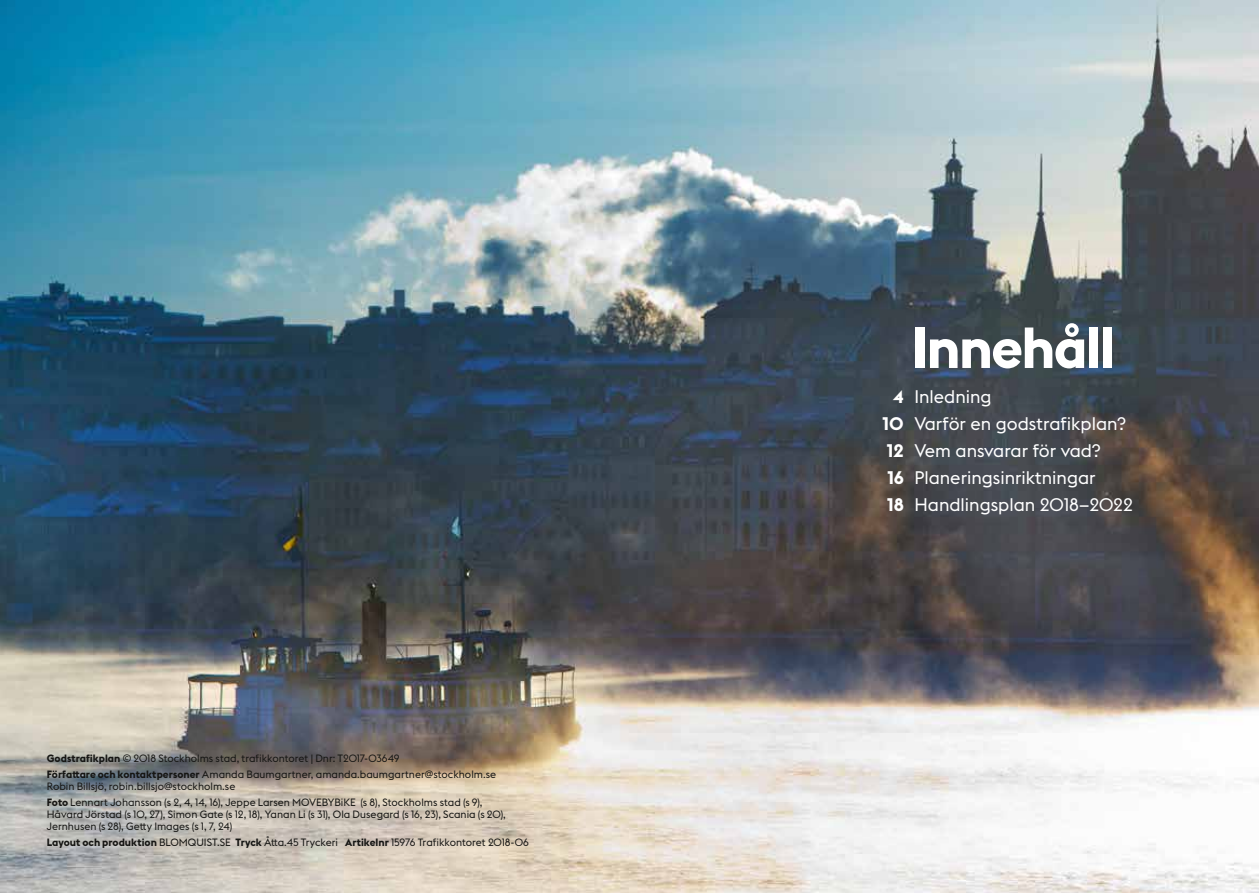
<style>
.page{position:relative;width:1259px;height:893px;background:#fff}
.page>*{position:absolute;margin:0;border:0;box-sizing:border-box;transform-origin:0 0}
.t1{font:700 57px "Stockholm Type";letter-spacing:-.03em;color:#fff}
.t2{font:18px/27px "Stockholm Type";color:#fff}
.t3{font:700 18px/27px "Stockholm Type";color:#fff;text-align:center}
.t4{font:10.5px/16.2px "Stockholm Type";color:#161614}
.s1{font-weight:700}
</style>
<div class="page">
<img style="left:0;top:0;width:1259px;height:893px">
<p class="t4" style="left:47px;top:749px;width:451px"><span class="s1">Godstrafikplan</span> © 2018 Stockholms stad, trafikkontoret | Dnr: T2017-03649<br><span class="s1">Författare och kontaktpersoner</span> Amanda Baumgartner, amanda.baumgartner@stockholm.se</p>
<p class="t4" style="left:47px;top:777px;width:437px">Robin Billsjö, robin.billsjo@stockholm.se<br><span class="s1">Foto</span> Lennart Johansson (s 2, 4, 14, 16), Jeppe Larsen MOVEBYBiKE (s 8), Stockholms stad (s 9),</p>
<p class="t4" style="left:47px;top:808px;width:460px;line-height:12px">Håvard Jörstad (s 10, 27), Simon Gate (s 12, 18), Yanan Li (s 31), Ola Dusegard (s 16, 23), Scania (s 20),<br>Jernhusen (s 28), Getty Images (s 1, 7, 24)</p>
<p class="t4" style="left:47px;top:834px;width:483px"><span class="s1">Layout och produktion</span> BLOMQUIST.SE <span class="s1">Tryck</span> Åtta.45 Tryckeri <span class="s1">Artikelnr</span> 15976 Trafikkontoret 2018-06</p>
<h2 class="t3" style="left:882px;top:382px;width:23px">4<br>10<br>12<br>16<br>18</h2>
<h1 class="t1" style="left:911px;top:307px;width:205px">Innehåll</h1>
<h2 class="t2" style="left:914px;top:382px;width:220px">Inledning<br>Varför en godstrafikplan?<br>Vem ansvarar för vad?<br>Planeringsinriktningar<br>Handlingsplan 2018–2022</h2>
</div>
